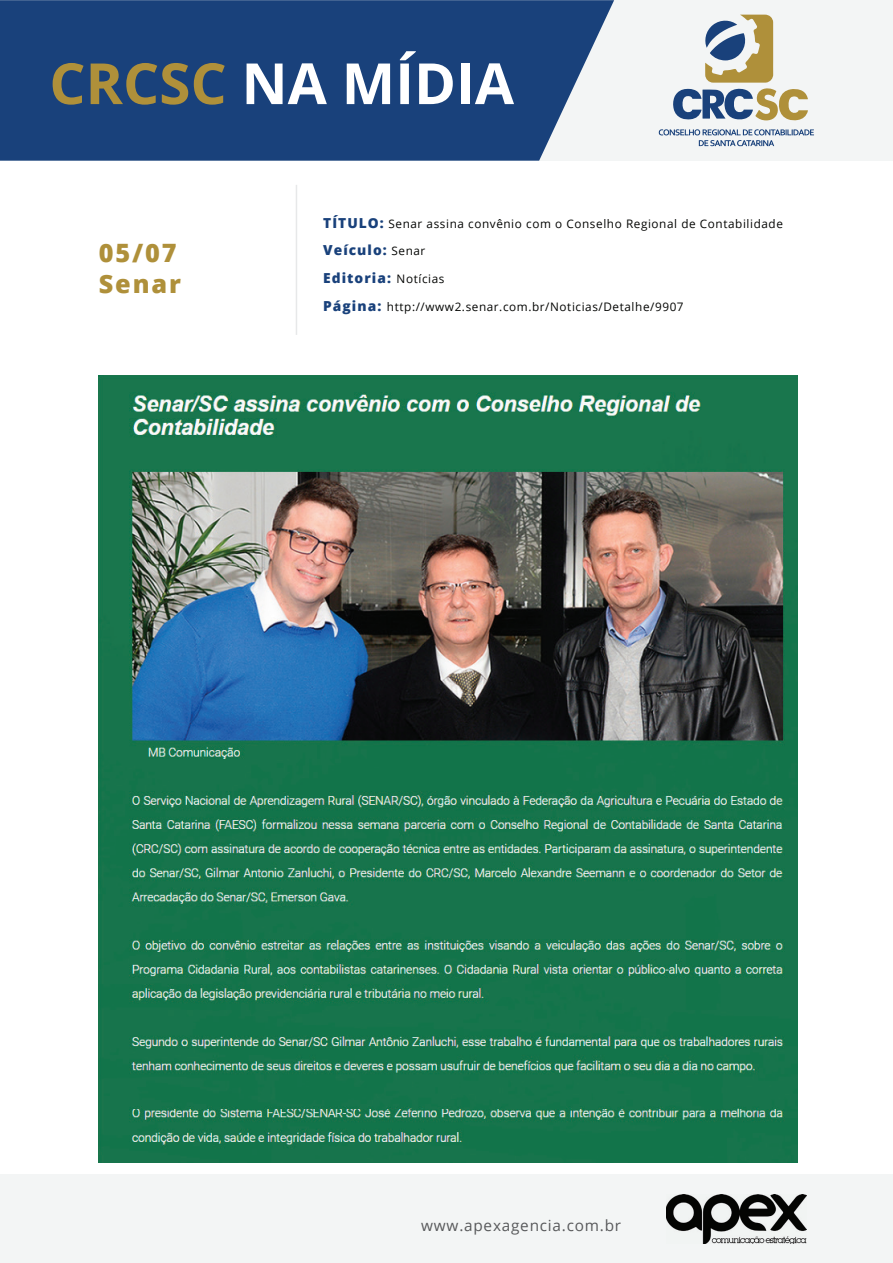
<style>
.page{position:relative;width:893px;height:1263px;background:#fff}
.page>*{position:absolute;margin:0;border:0;box-sizing:border-box;transform-origin:0 0}
.t1{font:700 56.85px "Open Sans";color:#fff}
.t2{font:800 25.35px/30.3px "Open Sans";letter-spacing:.075em;color:#af903a}
.t3{font:15.3px "Open Sans";letter-spacing:.05em;color:#58595b}
.t4{font:800 13.8px/27.3px "Open Sans";letter-spacing:.075em;color:#19417b}
.t5{font:11.7px "Open Sans";letter-spacing:.05em;color:#040503}
.s1{color:#af903a}
.s2{font-weight:800;font-size:13.8px;color:#19417b}
.s3{font-weight:400;font-size:11.7px;color:#040503}
</style>
<div class="page">
<hr style="left:296px;top:185px;width:1px;height:150px;background:#e7e8e9">
<img style="left:99px;top:375px;width:699px;height:734px">
<img style="left:99px;top:1109px;width:699px;height:54px">
<div style="left:0;top:0;width:893px;height:161px;background:#f3f5f5"></div>
<svg style="left:0;top:0;width:614px;height:161px;background:#264c82"></svg>
<svg style="left:673px;top:15px;width:135px;height:106px"></svg>
<svg style="left:658px;top:129px;width:156px;height:17px"></svg>
<div style="left:1px;top:1175px;width:892px;height:88px;background:#f3f5f5"></div>
<img style="left:666px;top:1194px;width:140px;height:50px">
<h1 class="t1" style="left:49px;top:43px;width:466px"><span class="s1">CRCSC</span> NA MÍDIA</h1>
<h2 class="t2" style="left:99px;top:237px;width:84px">05/07<br>Senar</h2>
<p class="t5" style="left:323px;top:216px;width:461px"><span class="s2">TÍTULO:</span> Senar assina convênio com o Conselho Regional de Contabilidade</p>
<p class="t4" style="left:323px;top:236px;width:123px">Veículo: <span class="s3">Senar<br></span>Editoria: <span class="s3">Notícias</span></p>
<p class="t5" style="left:323px;top:299px;width:362px"><span class="s2">Página:</span> http://www2.senar.com.br/Noticias/Detalhe/9907</p>
<h3 class="t3" style="left:421px;top:1215px;width:201px">www.apexagencia.com.br</h3>
</div>
